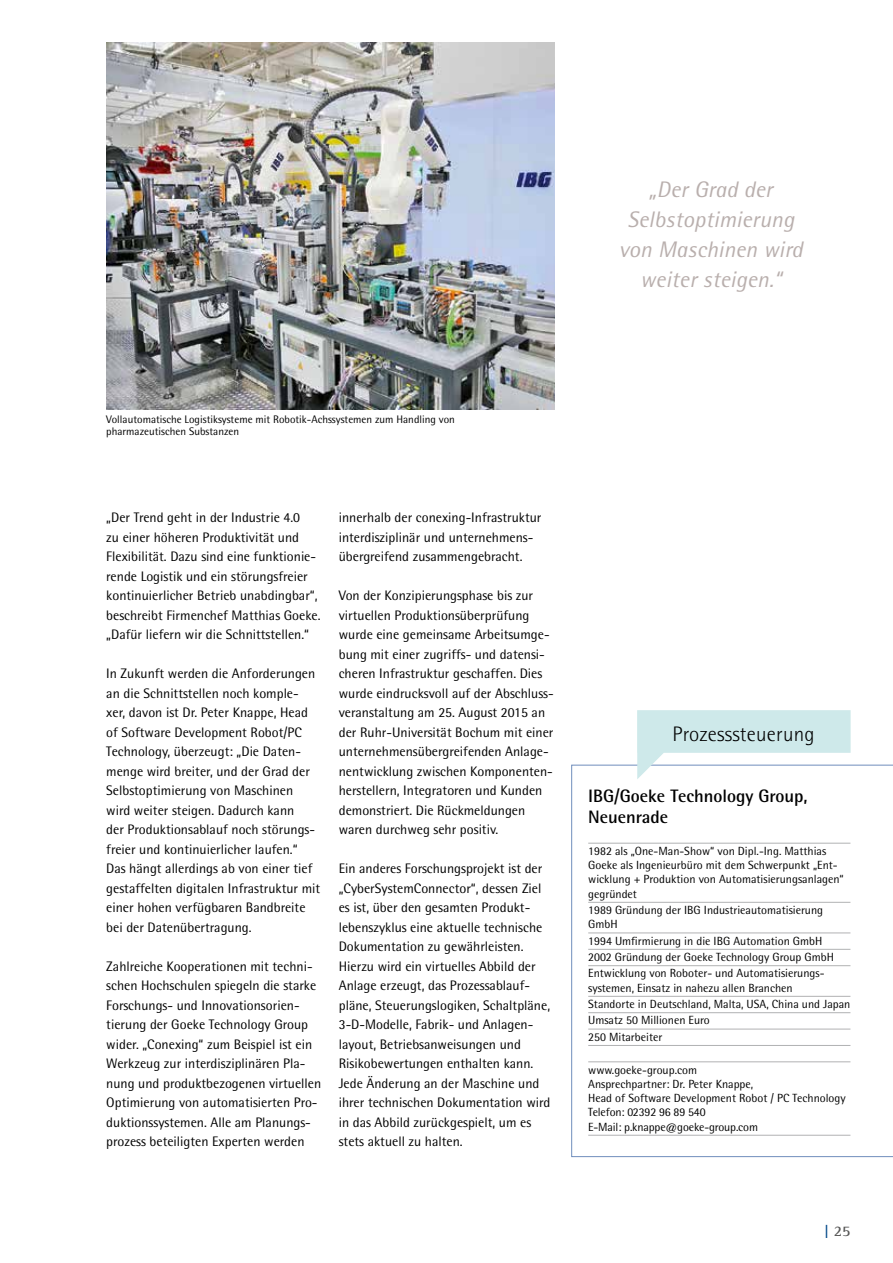
<style>
.page{position:relative;width:893px;height:1263px;background:#fff}
.page>*{position:absolute;margin:0;border:0;box-sizing:border-box;transform-origin:0 0}
.t1{font:italic 22.5px/30px "Rotis Semi Sans";letter-spacing:.005em;color:#b9afad;text-align:center}
.t2{font:300 21px "Rotis Semi Sans";letter-spacing:.01em;color:#000}
.t3{font:700 18px/21px "Rotis Semi Sans";color:#000}
.t4{font:700 15px "Rotis Semi Serif";color:#565655}
.t5{font:13.8px/19.5px "Rotis Semi Sans";color:#000}
.t6{font:11.85px/14.2px "Rotis Semi Sans";color:#000}
.t7{font:10.95px/11.7px "Rotis Semi Sans";color:#000}
.s1{color:#004888}
</style>
<div class="page">
<svg style="left:571px;top:765px;width:322px;height:392px"></svg>
<hr style="left:588px;top:843px;width:262px;height:1px;background:#b1b2b3">
<hr style="left:588px;top:902px;width:262px;height:1px;background:#b1b2b3">
<hr style="left:588px;top:932px;width:262px;height:1px;background:#b1b2b3">
<hr style="left:588px;top:949px;width:262px;height:1px;background:#b1b2b3">
<hr style="left:588px;top:965px;width:262px;height:1px;background:#b1b2b3">
<hr style="left:588px;top:996px;width:262px;height:1px;background:#b1b2b3">
<hr style="left:588px;top:1012px;width:262px;height:1px;background:#b1b2b3">
<hr style="left:588px;top:1029px;width:262px;height:1px;background:#b1b2b3">
<hr style="left:588px;top:1045px;width:262px;height:1px;background:#b1b2b3">
<hr style="left:588px;top:1061px;width:262px;height:1px;background:#b1b2b3">
<hr style="left:588px;top:1135px;width:262px;height:1px;background:#b1b2b3">
<img style="left:106px;top:43px;width:448px;height:366px">
<svg style="left:637px;top:710px;width:214px;height:69px"></svg>
<h1 class="t1" style="left:619px;top:174px;width:185px">„Der Grad der<br>Selbstoptimierung von Maschinen wird weiter steigen.“</h1>
<p class="t7" style="left:106px;top:413px;width:350px">Vollautomatische Logistiksysteme mit Robotik-Achssystemen zum Handling von pharmazeutischen Substanzen</p>
<p class="t5" style="left:106px;top:507px;width:216px">„Der Trend geht in der Industrie 4.0<br>zu einer höheren Produktivität und Flexibilität. Dazu sind eine funktionie&shy;rende Logistik und ein störungsfreier kontinuierlicher Betrieb unabdingbar“, beschreibt Firmenchef Matthias Goeke. „Dafür liefern wir die Schnittstellen.“</p>
<p class="t5" style="left:106px;top:663px;width:215px">In Zukunft werden die Anforderungen an die Schnittstellen noch komple&shy;xer, davon ist Dr. Peter Knappe, Head of Software Development Robot/PC Technology, überzeugt: „Die Daten&shy;menge wird breiter, und der Grad der Selbstoptimierung von Maschinen wird weiter steigen. Dadurch kann<br>der Produktionsablauf noch störungs&shy;freier und kontinuierlicher laufen.“ Das hängt allerdings ab von einer tief gestaffelten digitalen Infrastruktur mit einer hohen verfügbaren Bandbreite bei der Datenübertragung.</p>
<p class="t5" style="left:106px;top:956px;width:216px">Zahlreiche Kooperationen mit techni&shy;schen Hochschulen spiegeln die starke Forschungs- und Innovationsorien&shy;tierung der Goeke Technology Group wider. „Conexing“ zum Beispiel ist ein Werkzeug zur interdisziplinären Pla&shy;nung und produktbezogenen virtuellen Optimierung von automatisierten Pro&shy;duktionssystemen. Alle am Planungs&shy;prozess beteiligten Experten werden</p>
<p class="t5" style="left:339px;top:507px;width:204px">innerhalb der conexing-Infrastruktur interdisziplinär und unternehmens&shy;übergreifend zusammengebracht.</p>
<p class="t5" style="left:339px;top:585px;width:216px">Von der Konzipierungsphase bis zur virtuellen Produktionsüberprüfung wurde eine gemeinsame Arbeitsumge&shy;bung mit einer zugriffs- und datensi&shy;cheren Infrastruktur geschaffen. Dies wurde eindrucksvoll auf der Abschluss&shy;veranstaltung am 25. August 2015 an der Ruhr-Universität Bochum mit einer unternehmensübergreifenden Anlage&shy;nentwicklung zwischen Komponenten&shy;herstellern, Integratoren und Kunden demonstriert. Die Rückmeldungen waren durchweg sehr positiv.</p>
<p class="t5" style="left:339px;top:858px;width:213px">Ein anderes Forschungsprojekt ist der „CyberSystemConnector“, dessen Ziel es ist, über den gesamten Produkt&shy;lebenszyklus eine aktuelle technische Dokumentation zu gewährleisten.<br>Hierzu wird ein virtuelles Abbild der Anlage erzeugt, das Prozessablauf&shy;pläne, Steuerungslogiken, Schaltpläne, 3-D-Modelle, Fabrik- und Anlagen&shy;layout, Betriebsanweisungen und Risikobewertungen enthalten kann.<br>Jede Änderung an der Maschine und ihrer technischen Dokumentation wird in das Abbild zurückgespielt, um es stets aktuell zu halten.</p>
<h2 class="t2" style="left:672px;top:722px;width:144px">Prozesssteuerung</h2>
<h3 class="t3" style="left:588px;top:785px;width:221px">I BG/Goeke Technology Group,<br>Neuenrade</h3>
<p class="t6" style="left:588px;top:844px;width:257px">1982 als „One-Man-Show“ von Dipl.-Ing. Matthias Goeke als Ingenieurbüro mit dem Schwerpunkt „Ent&shy;wicklung + Produktion von Automatisierungsanlagen“ gegründet</p>
<p class="t6" style="left:588px;top:903px;width:236px">1989 Gründung der IBG Industrieautomatisierung<br>GmbH</p>
<p class="t6" style="left:588px;top:932px;width:247px;line-height:16.4px">1994 Umfirmierung in die IBG Automation GmbH<br>2002 Gründung der Goeke Technology Group GmbH<br>Entwicklung von Roboter- und Automatisierungs-</p>
<p class="t6" style="left:588px;top:979px;width:264px;line-height:16.4px">systemen, Einsatz in nahezu allen Branchen<br>Standorte in Deutschland, Malta, USA, China und Japan Umsatz 50 Millionen Euro<br>250 Mitarbeiter</p>
<p class="t6" style="left:588px;top:1062px;width:259px">www.goeke-group.com<br>Ansprechpartner: Dr. Peter Knappe,<br>Head of Software Development Robot / PC Technology Telefon: 02392 96 89 540<br>E-Mail: p.knappe@goeke-group.com</p>
<p class="t4" style="left:824px;top:1221px;width:28px"><span class="s1">|</span> 25</p>
</div>
